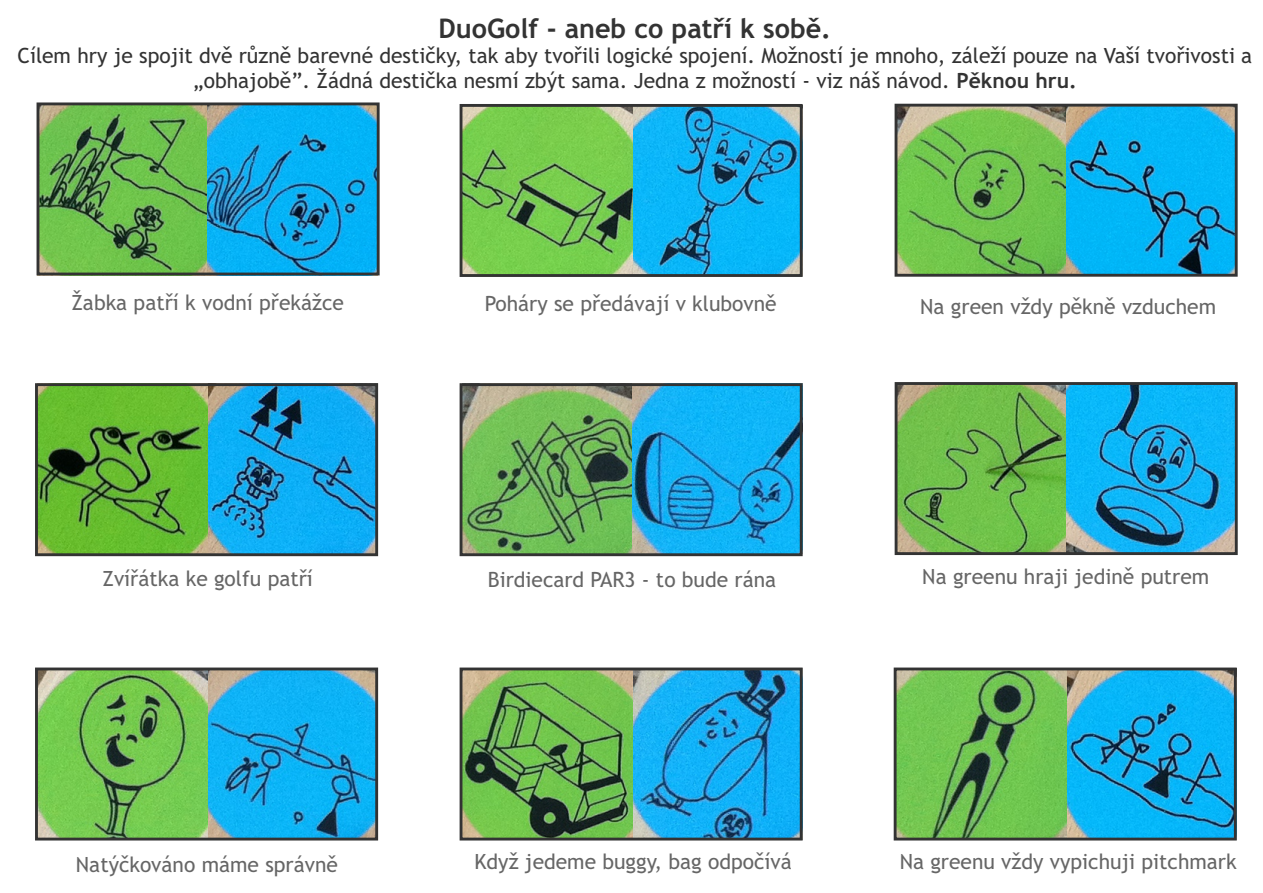
<style>
.page{position:relative;width:1263px;height:893px;background:#fff}
.page>*{position:absolute;margin:0;border:0;box-sizing:border-box;transform-origin:0 0}
.t1{font:700 27px "Trebuchet MS";color:#333}
.t2{font:21px "Trebuchet MS";color:#666}
.t3{font:21px/24.5px "Trebuchet MS";color:#333;text-align:center}
.s1{font-weight:700}
</style>
<div class="page">
<img style="left:464px;top:387px;width:335px;height:165px">
<img style="left:39px;top:671px;width:335px;height:165px">
<img style="left:898px;top:108px;width:336px;height:165px">
<img style="left:899px;top:386px;width:335px;height:165px">
<img style="left:464px;top:671px;width:335px;height:165px">
<img style="left:464px;top:108px;width:335px;height:165px">
<img style="left:898px;top:671px;width:335px;height:165px">
<img style="left:39px;top:387px;width:335px;height:165px">
<img style="left:41px;top:106px;width:335px;height:165px">
<div style="left:37px;top:102px;width:343px;height:173px;border:3px solid #333"></div>
<div style="left:894px;top:667px;width:343px;height:173px;border:3px solid #333"></div>
<div style="left:460px;top:667px;width:343px;height:173px;border:3px solid #333"></div>
<div style="left:35px;top:667px;width:343px;height:173px;border:3px solid #333"></div>
<div style="left:895px;top:382px;width:343px;height:173px;border:3px solid #333"></div>
<div style="left:460px;top:383px;width:343px;height:173px;border:3px solid #333"></div>
<div style="left:35px;top:383px;width:343px;height:173px;border:3px solid #333"></div>
<div style="left:894px;top:104px;width:344px;height:173px;border:3px solid #333"></div>
<div style="left:460px;top:104px;width:343px;height:173px;border:3px solid #333"></div>
<p class="t1" style="left:439px;top:18px;width:394px">DuoGolf - aneb co patří k sobě.</p>
<p class="t3" style="left:17px;top:46px;width:1236px">Cílem hry je spojit dvě různě barevné destičky, tak aby tvořili logické spojení. Možností je mnoho, záleží pouze na Vaší tvořivosti a „obhajobě”. Žádná destička nesmí zbýt sama. Jedna z možností - viz náš návod. <span class="s1">Pěknou hru.</span></p>
<p class="t2" style="left:71px;top:294px;width:274px">Žabka patří k vodní překážce</p>
<p class="t2" style="left:485px;top:296px;width:294px">Poháry se předávají v klubovně</p>
<p class="t2" style="left:920px;top:299px;width:297px">Na green vždy pěkně vzduchem</p>
<p class="t2" style="left:102px;top:570px;width:212px">Zvířátka ke golfu patří</p>
<p class="t2" style="left:488px;top:572px;width:290px">Birdiecard PAR3 - to bude rána</p>
<p class="t2" style="left:922px;top:569px;width:288px">Na greenu hraji jedině putrem</p>
<p class="t2" style="left:76px;top:856px;width:263px">Natýčkováno máme správně</p>
<p class="t2" style="left:474px;top:853px;width:319px">Když jedeme buggy, bag odpočívá</p>
<p class="t2" style="left:900px;top:853px;width:338px">Na greenu vždy vypichuji pitchmark</p>
</div>
